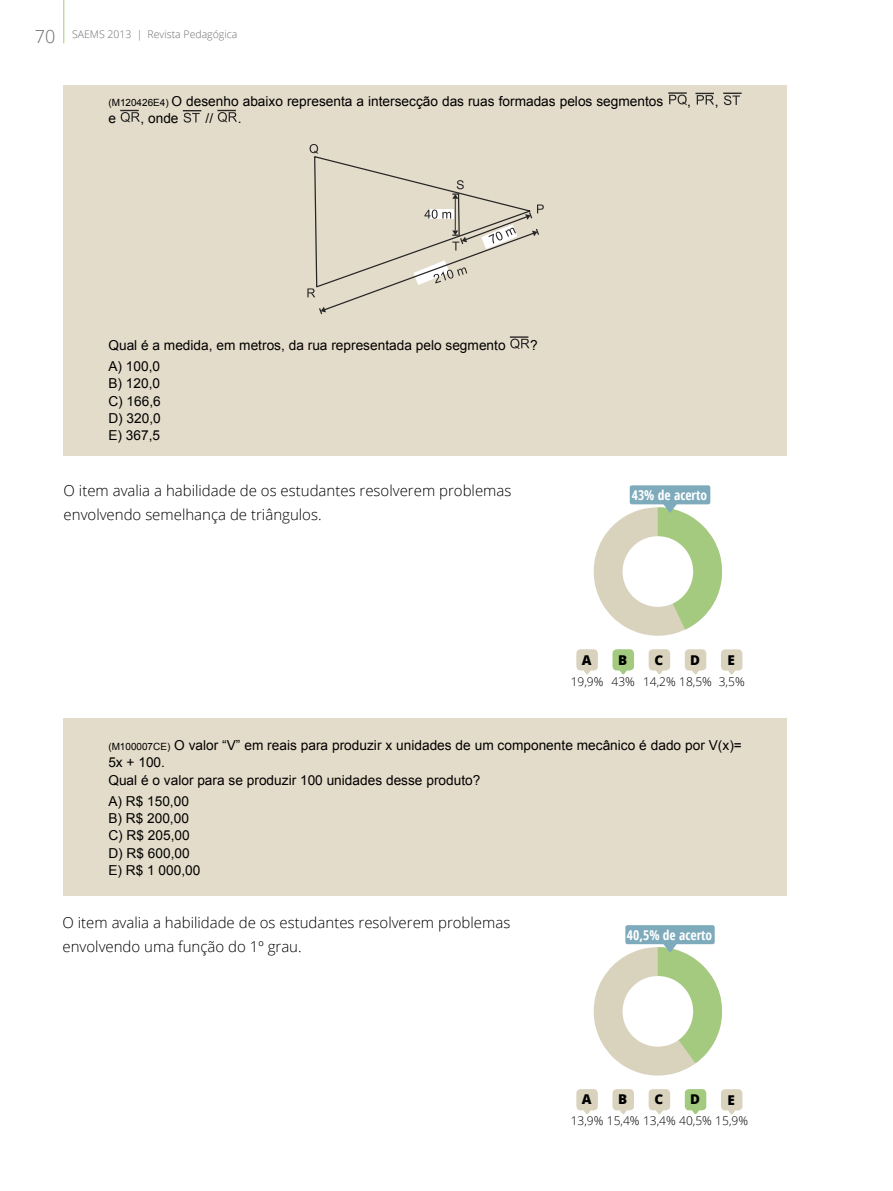
<style>
.page{position:relative;width:893px;height:1191px;background:#fff}
.page>*{position:absolute;margin:0;border:0;box-sizing:border-box;transform-origin:0 0}
.t1{font:180px "Chartwell Pies";color:#a3ca7f}
.t2{font:300 15px/24px "Open Sans";color:#000}
.t3{font:13.65px/17.4px "Arial";color:#000}
.t4{font:700 condensed 13.5px "Open Sans";color:#fff}
.t5{font:800 13.5px "Open Sans";color:#000}
.t6{font:300 12px "Open Sans";color:#000}
.t7{font:300 10.5px "Open Sans";color:#6d6e71}
.s1{font-size:18px}
.s2{font-size:9.9px}
</style>
<div class="page">
<div style="left:64px;top:85px;width:723px;height:370px;background:#e4dcca"></div>
<svg style="left:668px;top:92px;width:19px;height:13px"></svg>
<svg style="left:695px;top:93px;width:19px;height:12px"></svg>
<svg style="left:723px;top:93px;width:19px;height:12px"></svg>
<svg style="left:120px;top:110px;width:20px;height:12px"></svg>
<svg style="left:183px;top:110px;width:18px;height:13px"></svg>
<svg style="left:217px;top:110px;width:20px;height:12px"></svg>
<svg style="left:307px;top:144px;width:237px;height:171px"></svg>
<svg style="left:510px;top:336px;width:20px;height:13px"></svg>
<svg style="left:576px;top:649px;width:22px;height:26px"></svg>
<svg style="left:612px;top:649px;width:22px;height:26px"></svg>
<svg style="left:649px;top:649px;width:21px;height:26px"></svg>
<svg style="left:685px;top:649px;width:21px;height:26px"></svg>
<svg style="left:721px;top:649px;width:21px;height:26px"></svg>
<svg style="left:594px;top:504px;width:128px;height:131px"></svg>
<div style="left:630px;top:485px;width:80px;height:19px;background:#7eabbb;border-radius:2px"></div>
<div style="left:64px;top:718px;width:723px;height:177px;background:#e4dcca"></div>
<svg style="left:576px;top:1089px;width:22px;height:25px"></svg>
<svg style="left:612px;top:1089px;width:22px;height:25px"></svg>
<svg style="left:649px;top:1089px;width:21px;height:26px"></svg>
<svg style="left:685px;top:1089px;width:21px;height:26px"></svg>
<svg style="left:721px;top:1089px;width:21px;height:26px"></svg>
<svg style="left:594px;top:943px;width:128px;height:132px"></svg>
<div style="left:625px;top:925px;width:90px;height:19px;background:#7eabbb;border-radius:2px"></div>
<hr style="left:63px;top:0;width:1px;height:43px;background:#a2d06d">
<p class="t7" style="left:35px;top:27px;width:204px"><span class="s1">70</span> SAEMS 2013 | Revista Pedagógica</p>
<p class="t3" style="left:108px;top:92px;width:556px"><span class="s2">(M120426E4)</span> O desenho abaixo representa a intersecção das ruas formadas pelos segmentos</p>
<p class="t3" style="left:687px;top:92px;width:5px">,</p>
<p class="t3" style="left:715px;top:92px;width:5px">,</p>
<p class="t3" style="left:108px;top:110px;width:9px">e</p>
<p class="t3" style="left:141px;top:110px;width:40px">, onde</p>
<p class="t3" style="left:206px;top:110px;width:9px">//</p>
<p class="t3" style="left:238px;top:110px;width:5px">.</p>
<p class="t3" style="left:108px;top:336px;width:399px">Qual é a medida, em metros, da rua representada pelo segmento</p>
<p class="t3" style="left:530px;top:336px;width:9px">?</p>
<p class="t3" style="left:108px;top:357px;width:54px;text-align:justify">A) 100,0<br>B) 120,0<br>C) 166,6<br>D) 320,0<br>E) 367,5</p>
<p class="t2" style="left:64px;top:478px;width:449px">O item avalia a habilidade de os estudantes resolverem problemas envolvendo semelhança de triângulos.</p>
<p class="t4" style="left:632px;top:486px;width:77px">43% de acerto</p>
<h1 class="t1" style="left:585px;top:461px;width:148px">43</h1>
<p class="t5" style="left:618px;top:649px;width:11px">B</p>
<p class="t5" style="left:654px;top:649px;width:10px">C</p>
<p class="t5" style="left:690px;top:649px;width:11px">D</p>
<p class="t5" style="left:727px;top:649px;width:9px">E</p>
<p class="t6" style="left:571px;top:673px;width:175px">19,9% 43% 14,2% 18,5% 3,5%</p>
<p class="t5" style="left:582px;top:649px;width:11px">A</p>
<p class="t3" style="left:108px;top:736px;width:635px"><span class="s2">(M100007CE)</span> O valor “V” em reais para produzir x unidades de um componente mecânico é dado por V(x)=<br>5x + 100.<br>Qual é o valor para se produzir 100 unidades desse produto?</p>
<p class="t3" style="left:108px;top:792px;width:94px">A) R$ 150,00<br>B) R$ 200,00<br>C) R$ 205,00<br>D) R$ 600,00<br>E) R$ 1 000,00</p>
<p class="t2" style="left:63px;top:909px;width:449px">O item avalia a habilidade de os estudantes resolverem problemas envolvendo uma função do 1º grau.</p>
<p class="t4" style="left:627px;top:925px;width:87px">40,5% de acerto</p>
<h1 class="t1" style="left:585px;top:901px;width:148px">40</h1>
<p class="t5" style="left:618px;top:1089px;width:11px">B</p>
<p class="t5" style="left:654px;top:1089px;width:10px">C</p>
<p class="t5" style="left:690px;top:1089px;width:11px">D</p>
<p class="t5" style="left:727px;top:1089px;width:9px">E</p>
<p class="t6" style="left:571px;top:1112px;width:179px">13,9% 15,4% 13,4% 40,5% 15,9%</p>
<p class="t5" style="left:582px;top:1089px;width:11px">A</p>
</div>
